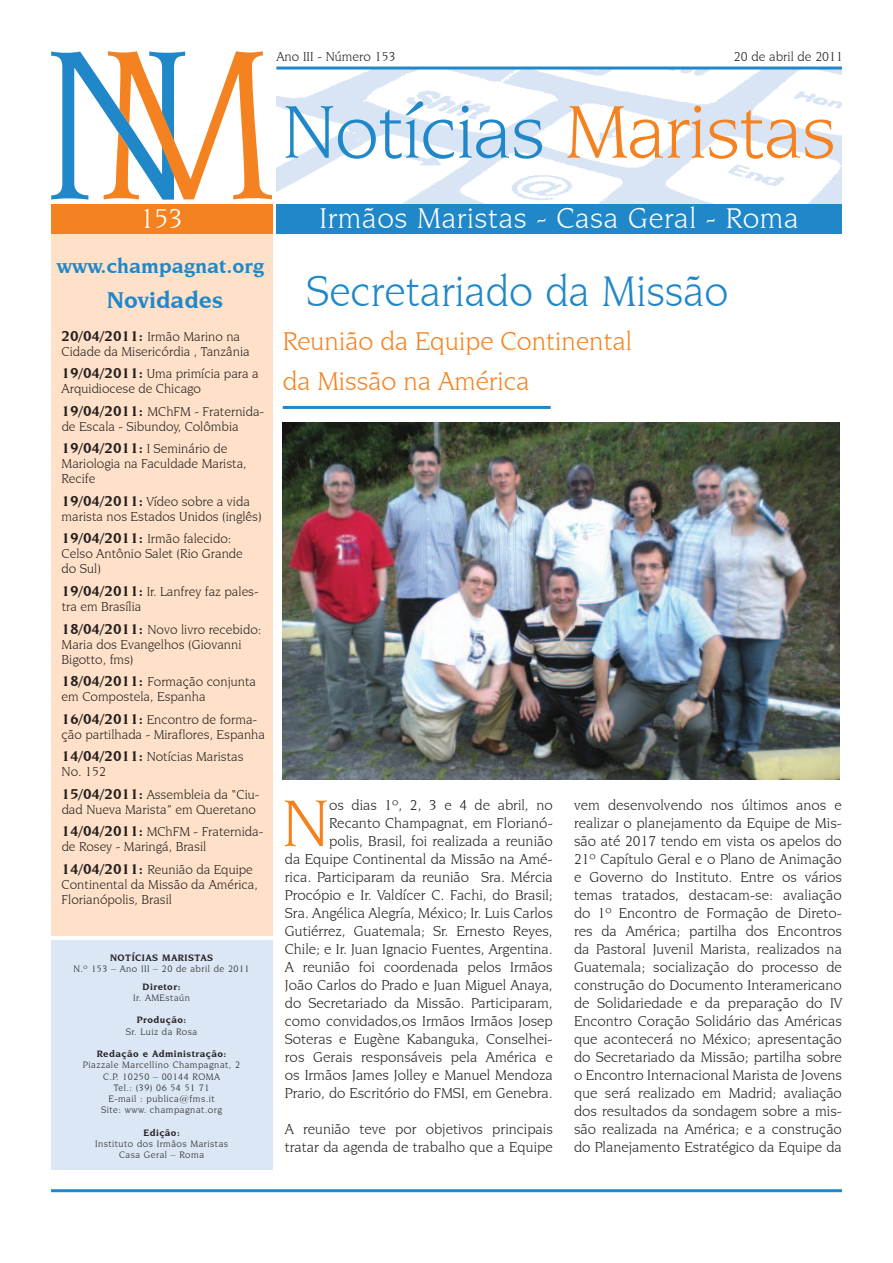
<style>
.page{position:relative;width:893px;height:1263px;background:#fff}
.page>*{position:absolute;margin:0;border:0;box-sizing:border-box;transform-origin:0 0}
.t1{font:79.5px "Novarese IT Cby BT";letter-spacing:-.015em;color:#2088c9}
.t2{font:70.2px "Novarese IT Cby BT";color:#f58220}
.t3{font:45px "Novarese IT Cby BT";color:#2088c9;scale:.96 1}
.t4{font:30px "Novarese IT Cby BT";letter-spacing:.02em;color:#fff}
.t5{font:28.5px "Novarese IT Cby BT";color:#fff}
.t6{font:27px/39.8px "Novarese IT Cby BT";color:#f58220}
.t7{font:700 24px "Novarese IT Cby BT";color:#2088c9}
.t8{font:700 21px "Novarese IT Cby BT";color:#2088c9}
.t9{font:15px/18px "Novarese IT Cby BT";color:#231f20;text-align:right}
.t10{font:13.5px/15px "Novarese IT Cby BT";color:#231f20}
.t11{font:9.75px/11.2px "Novarese IT Cby BT";letter-spacing:.05em;color:#231f20;text-align:center}
.t12{font:700 9.75px "Novarese IT Cby BT";letter-spacing:.05em;color:#231f20}
.s1{color:#f58220}
.s2{font-weight:700;font-size:15px}
</style>
<div class="page">
<img style="left:276px;top:70px;width:566px;height:134px">
<hr style="left:276px;top:67px;width:566px;height:3px;background:#2088c9">
<div style="left:276px;top:204px;width:566px;height:30px;background:#2088c9"></div>
<svg style="left:51px;top:51px;width:221px;height:149px"></svg>
<hr style="left:51px;top:1189px;width:791px;height:3px;background:#2088c9">
<div style="left:51px;top:234px;width:221px;height:701px;background:#fee1c8"></div>
<div style="left:51px;top:940px;width:221px;height:229px;background:#dbe7f5"></div>
<div style="left:51px;top:204px;width:221px;height:30px;background:#f58220"></div>
<hr style="left:283px;top:406px;width:268px;height:3px;background:#2088c9">
<img style="left:283px;top:423px;width:557px;height:356px">
<p class="t10" style="left:276px;top:49px;width:121px">Ano III - Número 153</p>
<p class="t10" style="left:734px;top:49px;width:111px">20 de abril de 2011</p>
<h1 class="t1" style="left:282px;top:85px;width:555px">Notícias <span class="s1">Maristas</span></h1>
<h3 class="t5" style="left:140px;top:202px;width:45px">153</h3>
<h3 class="t8" style="left:57px;top:253px;width:209px">www.champagnat.org</h3>
<h3 class="t7" style="left:107px;top:285px;width:118px">Novidades</h3>
<p class="t10" style="left:62px;top:329px;width:190px"><span class="s2">20/04/2011:</span> Irmão Marino na<br>Cidade da Misericórdia , Tanzânia</p>
<p class="t10" style="left:62px;top:366px;width:199px"><span class="s2">19/04/2011:</span> Uma primícia para a<br>Arquidiocese de Chicago</p>
<p class="t10" style="left:62px;top:404px;width:204px"><span class="s2">19/04/2011:</span> MChFM - Fraternida&shy;de Escala - Sibundoy, Colômbia</p>
<p class="t10" style="left:62px;top:441px;width:187px"><span class="s2">19/04/2011:</span> I Seminário de<br>Mariologia na Faculdade Marista,<br>Recife</p>
<p class="t10" style="left:62px;top:494px;width:202px"><span class="s2">19/04/2011:</span> Vídeo sobre a vida marista nos Estados Unidos (inglês)</p>
<p class="t10" style="left:62px;top:531px;width:183px"><span class="s2">19/04/2011:</span> Irmão falecido:<br>Celso Antônio Salet (Rio Grande do Sul)</p>
<p class="t10" style="left:62px;top:584px;width:199px"><span class="s2">19/04/2011:</span> Ir. Lanfrey faz pales&shy;tra em Brasília</p>
<p class="t10" style="left:62px;top:621px;width:201px"><span class="s2">18/04/2011:</span> Novo livro recebido:<br>Maria dos Evangelhos (Giovanni<br>Bigotto, fms)</p>
<p class="t10" style="left:62px;top:674px;width:196px"><span class="s2">18/04/2011:</span> Formação conjunta em Compostela, Espanha</p>
<p class="t10" style="left:62px;top:711px;width:205px"><span class="s2">16/04/2011:</span> Encontro de forma&shy;ção partilhada - Miraflores, Espanha</p>
<p class="t10" style="left:62px;top:749px;width:183px"><span class="s2">14/04/2011:</span> Notícias Maristas<br>No. 152</p>
<p class="t10" style="left:62px;top:786px;width:199px"><span class="s2">15/04/2011:</span> Assembleia da “Ciu&shy;dad Nueva Marista” em Queretano</p>
<p class="t10" style="left:62px;top:824px;width:203px"><span class="s2">14/04/2011:</span> MChFM - Fraternida&shy;de Rosey - Maringá, Brasil</p>
<p class="t10" style="left:62px;top:861px;width:198px"><span class="s2">14/04/2011:</span> Reunião da Equipe<br>Continental da Missão da América,<br>Florianópolis, Brasil</p>
<p class="t12" style="left:110px;top:952px;width:82px">Notícias MARISTAS</p>
<p class="t11" style="left:74px;top:963px;width:177px">N.º 153 – Ano III – 20 de abril de 2011</p>
<p class="t12" style="left:143px;top:980px;width:39px">Diretor:</p>
<p class="t11" style="left:133px;top:992px;width:58px">Ir. AMEstaún</p>
<p class="t12" style="left:137px;top:1014px;width:51px">Produção:</p>
<p class="t11" style="left:126px;top:1025px;width:73px">Sr. Luiz da Rosa</p>
<p class="t12" style="left:97px;top:1048px;width:131px">Redação e Administração:</p>
<p class="t11" style="left:83px;top:1059px;width:159px">Piazzale Marcellino Champagnat, 2<br>C.P. 10250 – 00144 ROMA<br>Tel.: (39) 06 54 51 71<br>E-mail : publica@fms.it<br>Site: www. champagnat.org</p>
<p class="t12" style="left:143px;top:1126px;width:38px">Edição:</p>
<p class="t11" style="left:95px;top:1138px;width:135px">Instituto dos Irmãos Maristas<br>Casa Geral – Roma</p>
<h3 class="t4" style="left:320px;top:201px;width:481px">Irmãos Maristas - Casa Geral - Roma</h3>
<h3 class="t3" style="left:306px;top:265px;width:442px">Secretariado da Missão</h3>
<h3 class="t6" style="left:283px;top:321px;width:351px">Reunião da Equipe Continental da Missão na América</h3>
<p class="t9" style="left:285px;top:796px;width:269px">os dias 1º, 2, 3 e 4 de abril, no Recanto Champagnat, em Florianó-<br>polis, Brasil, foi realizada a reunião<br>da Equipe Continental da Missão na Amé&shy;rica. Participaram da reunião Sra. Mércia Procópio e Ir. Valdícer C. Fachi, do Brasil; Sra. Angélica Alegría, México; Ir. Luis Carlos Gutiérrez, Guatemala; Sr. Ernesto Reyes, Chile; e Ir. Juan Ignacio Fuentes, Argentina.<br>A reunião foi coordenada pelos Irmãos João Carlos do Prado e Juan Miguel Anaya, do Secretariado da Missão. Participaram, como convidados,os Irmãos Irmãos Josep Soteras e Eugène Kabanguka, Conselhei&shy;ros Gerais responsáveis pela América e os Irmãos James Jolley e Manuel Mendoza Prario, do Escritório do FMSI, em Genebra.</p>
<p class="t9" style="left:285px;top:1120px;width:269px;text-align:left">A reunião teve por objetivos principais tratar da agenda de trabalho que a Equipe</p>
<h2 class="t2" style="left:282px;top:781px;width:49px">N</h2>
<p class="t9" style="left:574px;top:796px;width:269px;text-align:justify">vem desenvolvendo nos últimos anos e realizar o planejamento da Equipe de Mis&shy;são até 2017 tendo em vista os apelos do 21º Capítulo Geral e o Plano de Animação e Governo do Instituto. Entre os vários temas tratados, destacam-se: avaliação do 1º Encontro de Formação de Direto&shy;res da América; partilha dos Encontros da Pastoral Juvenil Marista, realizados na Guatemala; socialização do processo de construção do Documento Interamericano de Solidariedade e da preparação do IV Encontro Coração Solidário das Américas que acontecerá no México; apresentação do Secretariado da Missão; partilha sobre o Encontro Internacional Marista de Jovens que será realizado em Madrid; avaliação dos resultados da sondagem sobre a mis&shy;são realizada na América; e a construção do Planejamento Estratégico da Equipe da</p>
</div>
